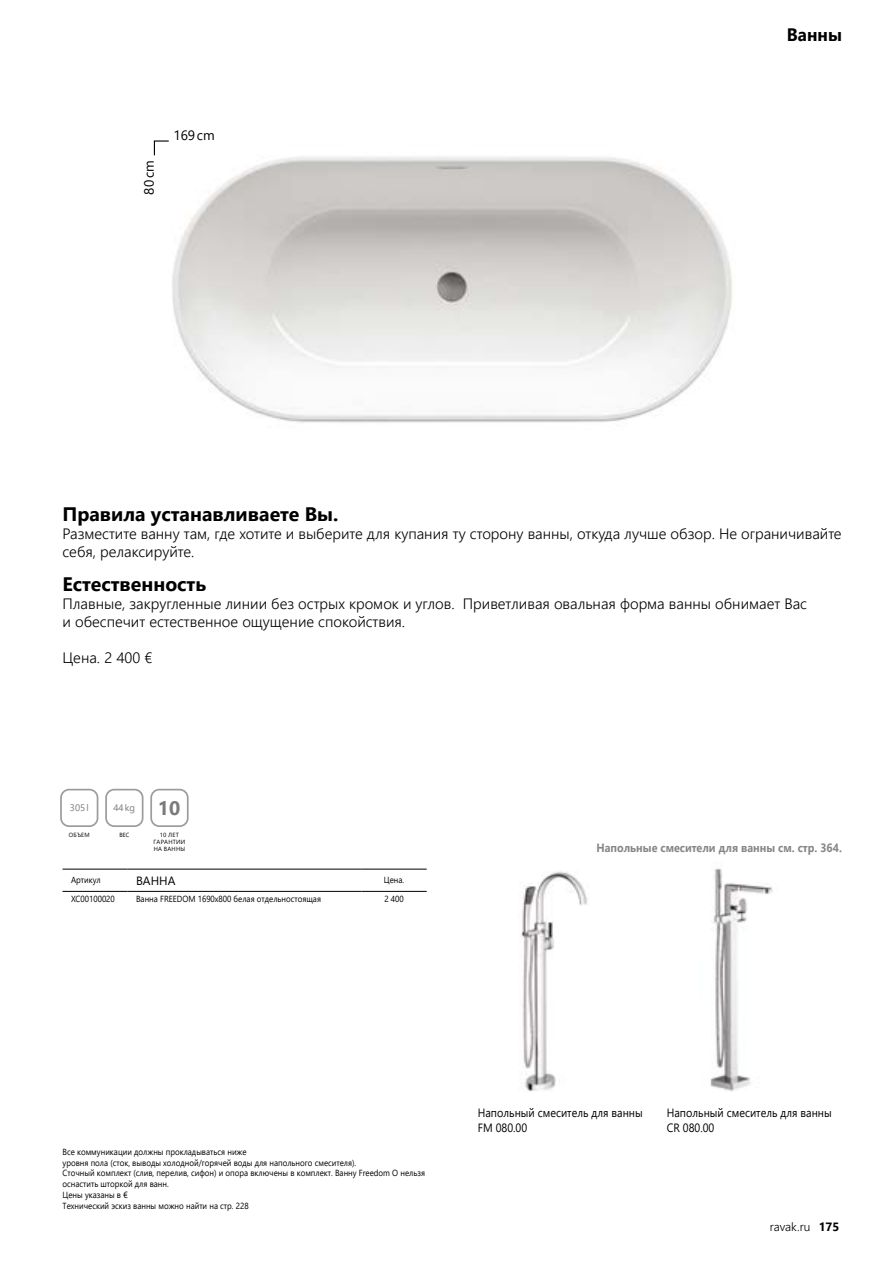
<style>
.page{position:relative;width:893px;height:1263px;background:#fff}
.page>*{position:absolute;margin:0;border:0;box-sizing:border-box;transform-origin:0 0}
.t1{font:700 19.5px "Segoe UI";color:#000}
.t2{font:700 19.5px "Segoe UI";color:#7c7b7b}
.t3{font:700 18px "Segoe UI";color:#000;scale:.95 1}
.t4{font:300 15px/18px "Segoe UI";color:#000}
.t5{font:13.5px "Segoe UI";color:#000}
.t6{font:12px/14.4px "Segoe UI";color:#000;scale:.9 1}
.t7{font:700 12px "Segoe UI";color:#878787;scale:.9 1}
.t8{font:300 12px "Segoe UI";color:#000}
.t9{font:12px "Segoe UI";color:#000}
.t10{font:9.45px "Segoe UI";color:#7c7b7b}
.t11{font:8.85px/10.8px "Segoe UI";color:#000;scale:.9 1}
.t12{font:6px/7.2px "Segoe UI";letter-spacing:.035em;color:#000;text-align:center}
.s1{font-size:9px}
.s2{font-weight:700}
</style>
<div class="page">
<img style="left:172px;top:156px;width:561px;height:267px">
<svg style="left:153px;top:140px;width:16px;height:16px"></svg>
<img style="left:710px;top:868px;width:63px;height:224px">
<img style="left:521px;top:871px;width:67px;height:220px">
<hr style="left:63px;top:869px;width:65px;height:1px;background:#000">
<hr style="left:128px;top:869px;width:233px;height:1px;background:#000">
<hr style="left:361px;top:869px;width:66px;height:1px;background:#000">
<hr style="left:63px;top:891px;width:65px;height:1px;background:#000">
<hr style="left:128px;top:891px;width:233px;height:1px;background:#000">
<hr style="left:361px;top:891px;width:66px;height:1px;background:#000">
<div style="left:60px;top:789px;width:38px;height:38px;border:2px solid #9d9d9c;border-radius:8px"></div>
<div style="left:105px;top:789px;width:39px;height:38px;border:2px solid #9d9d9c;border-radius:8px"></div>
<div style="left:150px;top:789px;width:39px;height:38px;border:2px solid #9d9d9c;border-radius:8px"></div>
<h3 class="t5" style="left:136px;top:195px;width:36px;rotate:-90deg">80cm</h3>
<h3 class="t5" style="left:173px;top:123px;width:43px">169cm</h3>
<h2 class="t3" style="left:787px;top:17px;width:59px">Ванны</h2>
<h1 class="t1" style="left:63px;top:495px;width:277px">Правила устанавливаете Вы.</h1>
<h3 class="t4" style="left:63px;top:523px;width:781px">Разместите ванну там, где хотите и выберите для купания ту сторону ванны, откуда лучше обзор. Не ограничивайте себя, релаксируйте.</h3>
<h1 class="t1" style="left:63px;top:566px;width:145px">Естественность</h1>
<h3 class="t4" style="left:63px;top:593px;width:746px">Плавные, закругленные линии без острых кромок и углов. Приветливая овальная форма ванны обнимает Вас и обеспечит естественное ощущение спокойствия.</h3>
<h3 class="t4" style="left:63px;top:647px;width:91px">Цена. 2 400 €</h3>
<p class="t10" style="left:70px;top:799px;width:20px">305l</p>
<p class="t12" style="left:69px;top:830px;width:22px">ОБЪЕМ</p>
<h1 class="t2" style="left:158px;top:790px;width:24px">10</h1>
<p class="t10" style="left:114px;top:799px;width:23px">44kg</p>
<p class="t12" style="left:119px;top:830px;width:11px">ВЕС</p>
<p class="t12" style="left:154px;top:830px;width:33px">10 ЛЕТ<br>ГАРАНТИИ<br>НА ВАННЫ</p>
<p class="t11" style="left:71px;top:874px;width:35px">Артикул</p>
<h3 class="t9" style="left:136px;top:869px;width:41px">ВАННА</h3>
<p class="t11" style="left:384px;top:874px;width:24px">Цена.</p>
<p class="t11" style="left:71px;top:893px;width:50px">XC00100020</p>
<p class="t11" style="left:136px;top:893px;width:207px">Ванна FREEDOM 1690х800 белая отдельностоящая</p>
<p class="t11" style="left:384px;top:893px;width:23px">2 400</p>
<h3 class="t7" style="left:596px;top:836px;width:274px">Напольные смесители для ванны см. стр. 364.</h3>
<p class="t11" style="left:63px;top:1146px;width:404px">Все коммуникации должны прокладываться ниже<br>уровня пола (сток, выводы холодной/горячей воды для напольного смесителя).<br>Сточный комплект (слив, перелив, сифон) и опора включены в комплект. Ванну Freedom O нельзя оснастить шторкой для ванн.<br>Цены указаны в <span class="s1">€<br></span>Технический эскиз ванны можно найти на стр. 228</p>
<h3 class="t6" style="left:478px;top:1105px;width:185px">Напольный смеситель для ванны<br>FM 080.00</h3>
<h3 class="t6" style="left:667px;top:1105px;width:185px">Напольный смеситель для ванны<br>CR 080.00</h3>
<h3 class="t8" style="left:770px;top:1215px;width:71px">ravak.ru <span class="s2">175</span></h3>
</div>
